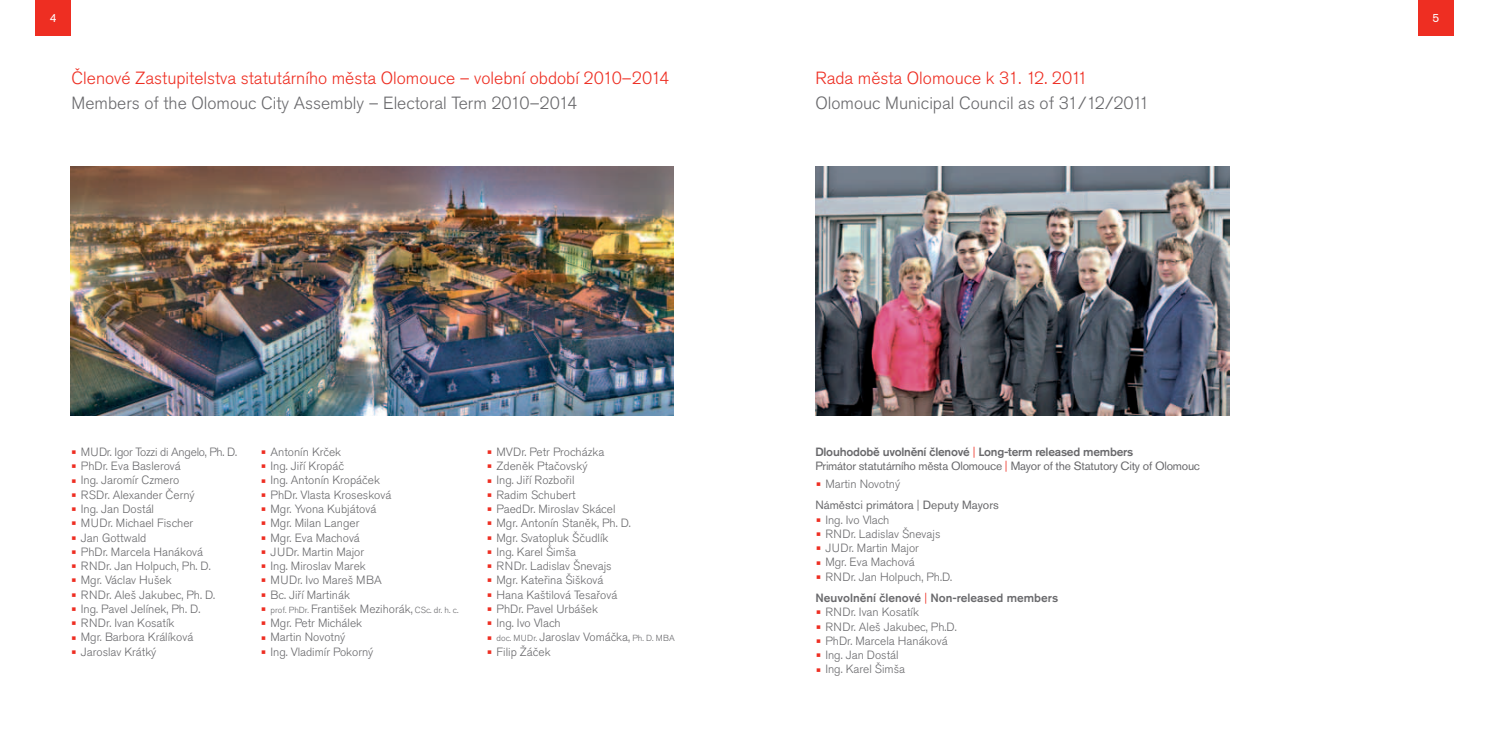
<style>
.page{position:relative;width:1489px;height:745px;background:#fff}
.page>*{position:absolute;margin:0;border:0;box-sizing:border-box;transform-origin:0 0}
.t1{font:300 17.5px "Akzidenz Grotesk Pro";color:#ee2e22}
.t2{font:300 17.5px "Akzidenz Grotesk Pro";color:#69696c}
.t3{font:300 11.88px/14.2px "Akzidenz Grotesk Pro";color:#69696c}
.t4{font:11.88px/14.2px "Akzidenz Grotesk Pro";letter-spacing:-.02em;color:#69696c}
.t5{font:11.88px/21.4px "Akzidenz Grotesk Pro";color:#69696c}
.t6{font:11.88px "Akzidenz Grotesk Pro";color:#fff}
.t7{font:300 8.75px "Akzidenz Grotesk Pro";color:#69696c}
.s1{font-size:11.88px}
.s2{font-weight:500}
.s3{font-weight:300;color:#ee2e22}
.s4{font-weight:300}
.s5{color:#ee2e22}
</style>
<div class="page">
<div style="left:35px;top:0;width:36px;height:35px;background:#ee2e22"></div>
<div style="left:1417px;top:0;width:36px;height:35px;background:#ee2e22"></div>
<img style="left:71px;top:167px;width:602px;height:248px">
<img style="left:815px;top:167px;width:414px;height:248px">
<p class="t6" style="left:50px;top:10px;width:8px">4</p>
<p class="t6" style="left:1432px;top:10px;width:8px">5</p>
<h1 class="t1" style="left:72px;top:67px;width:599px">Členové Zastupitelstva statutárního města Olomouce – volební období 2010–2014</h1>
<h1 class="t2" style="left:72px;top:91px;width:507px">Members of the Olomouc City Assembly – Electoral Term 2010–2014</h1>
<p class="t3" style="left:81px;top:444px;width:158px">MUDr. Igor Tozzi di Angelo, Ph. D.<br>PhDr. Eva Baslerová<br>Ing. Jaromír Czmero<br>RSDr. Alexander Černý<br>Ing. Jan Dostál<br>MUDr. Michael Fischer<br>Jan Gottwald<br>PhDr. Marcela Hanáková<br>RNDr. Jan Holpuch, Ph. D.<br>Mgr. Václav Hušek<br>RNDr. Aleš Jakubec, Ph. D.<br>Ing. Pavel Jelínek, Ph. D.<br>RNDr. Ivan Kosatík<br>Mgr. Barbora Králíková<br>Jaroslav Krátký</p>
<p class="t3" style="left:270px;top:444px;width:122px">Antonín Krček<br>Ing. Jiří Kropáč<br>Ing. Antonín Kropáček<br>PhDr. Vlasta Krosesková<br>Mgr. Yvona Kubjátová<br>Mgr. Milan Langer<br>Mgr. Eva Machová<br>JUDr. Martin Major<br>Ing. Miroslav Marek<br>MUDr. Ivo Mareš MBA<br>Bc. Jiří Martinák</p>
<p class="t7" style="left:270px;top:603px;width:189px">prof. PhDr. <span class="s1">František Mezihorák,</span> CSc. dr. h. c.</p>
<p class="t3" style="left:270px;top:615px;width:104px">Mgr. Petr Michálek<br>Martin Novotný<br>Ing. Vladimír Pokorný</p>
<p class="t3" style="left:496px;top:444px;width:136px">MVDr. Petr Procházka<br>Zdeněk Ptačovský<br>Ing. Jiří Rozbořil<br>Radim Schubert<br>PaedDr. Miroslav Skácel<br>Mgr. Antonín Staněk, Ph. D.<br>Mgr. Svatopluk Ščudlík<br>Ing. Karel Šimša<br>RNDr. Ladislav Šnevajs<br>Mgr. Kateřina Šišková<br>Hana Kaštilová Tesařová<br>PhDr. Pavel Urbášek<br>Ing. Ivo Vlach</p>
<p class="t7" style="left:496px;top:632px;width:180px">doc. MUDr. <span class="s1">Jaroslav Vomáčka,</span> Ph. D. MBA</p>
<p class="t3" style="left:496px;top:644px;width:56px">Filip Žáček</p>
<h1 class="t1" style="left:815px;top:67px;width:274px">Rada města Olomouce k 31. 12. 2011</h1>
<h1 class="t2" style="left:815px;top:91px;width:335px">Olomouc Municipal Council as of 31/12/2011</h1>
<p class="t4" style="left:815px;top:444px;width:386px"><span class="s2">Dlouhodobě uvolnění členové</span> <span class="s3">|</span> <span class="s2">Long-term released members<br></span>Primátor statutárního města Olomouce <span class="s3">|</span> Mayor of the Statutory City of Olomouc</p>
<p class="t5" style="left:815px;top:473px;width:185px;text-indent:10px"><span class="s4">Martin Novotný<br></span>Náměstci primátora <span class="s4">|</span> Deputy Mayors</p>
<p class="t3" style="left:825px;top:512px;width:128px">Ing. Ivo Vlach<br>RNDr. Ladislav Šnevajs<br>JUDr. Martin Major<br>Mgr. Eva Machová<br>RNDr. Jan Holpuch, Ph.D.</p>
<p class="t3" style="left:825px;top:590px;width:234px;text-indent:-10px"><span class="s2">Neuvolnění členové</span> <span class="s5">|</span> <span class="s2">Non-released members<br></span>RNDr. Ivan Kosatík<br>RNDr. Aleš Jakubec, Ph.D.<br>PhDr. Marcela Hanáková<br>Ing. Jan Dostál<br>Ing. Karel Šimša</p>
</div>
